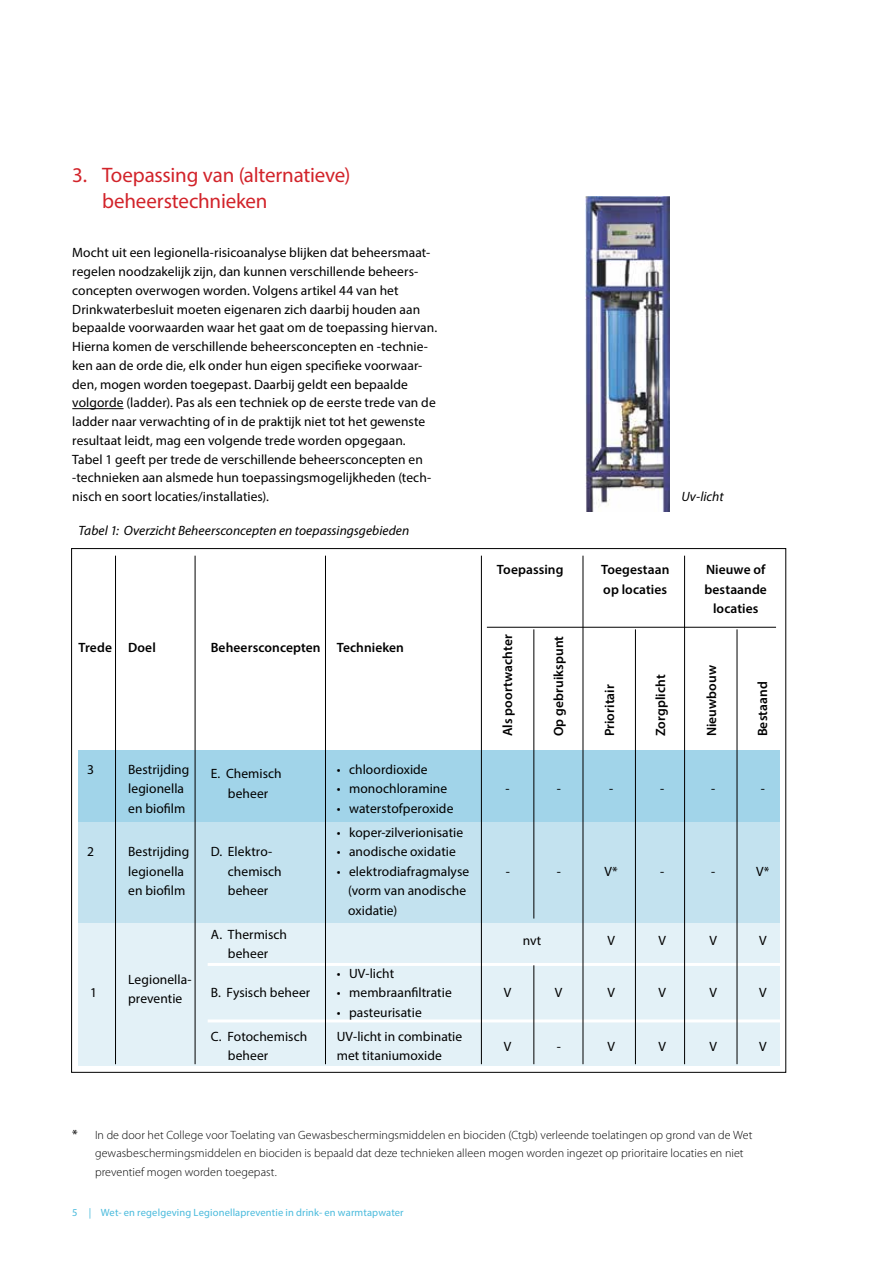
<style>
.page{position:relative;width:893px;height:1263px;background:#fff}
.page>*{position:absolute;margin:0;border:0;box-sizing:border-box;transform-origin:0 0}
.t1{font:21px/25.5px "Myriad Pro";letter-spacing:-.01em;color:#d2232a}
.t2{font:13.5px/18.8px "Myriad Pro";letter-spacing:.005em;color:#000}
.t3{font:600 13.5px/19.5px "Myriad Pro";letter-spacing:.005em;color:#000;text-align:center}
.t4{font:italic 13.5px "Myriad Pro";letter-spacing:.005em;color:#000}
.t5{font:300 12px/18.8px "Myriad Pro";letter-spacing:.005em;color:#000}
.t6{font:10.5px "Myriad Pro";letter-spacing:.015em;color:#49badc}
.s1{font-weight:400;font-size:13.5px}
</style>
<div class="page">
<div style="left:79px;top:821px;width:701px;height:104px;background:#c3e2ef"></div>
<div style="left:79px;top:923px;width:701px;height:143px;background:#e3f1f7"></div>
<div style="left:79px;top:750px;width:701px;height:71px;background:#a1d4e9"></div>
<hr style="left:208px;top:963px;width:575px;height:3px;background:#fff">
<hr style="left:208px;top:1019px;width:575px;height:3px;background:#fff">
<hr style="left:115px;top:556px;width:1px;height:508px;background:#000">
<hr style="left:195px;top:556px;width:1px;height:508px;background:#000">
<hr style="left:325px;top:556px;width:1px;height:508px;background:#000">
<hr style="left:481px;top:556px;width:1px;height:508px;background:#000">
<hr style="left:583px;top:556px;width:1px;height:508px;background:#000">
<hr style="left:684px;top:556px;width:1px;height:508px;background:#000">
<hr style="left:534px;top:965px;width:1px;height:99px;background:#000">
<hr style="left:635px;top:629px;width:1px;height:435px;background:#000">
<hr style="left:534px;top:629px;width:1px;height:289px;background:#000">
<hr style="left:737px;top:629px;width:1px;height:435px;background:#000">
<hr style="left:487px;top:627px;width:289px;height:1px;background:#000">
<img style="left:586px;top:196px;width:83px;height:315px">
<hr style="left:72px;top:408px;width:52px;height:1px;background:#000">
<h1 class="t1" style="left:102px;top:162px;width:250px;text-indent:-30px">3. Toepassing van (alternatieve) beheerstechnieken</h1>
<p class="t2" style="left:72px;top:243px;width:366px">Mocht uit een legionella-risicoanalyse blijken dat beheersmaat&shy;regelen noodzakelijk zijn, dan kunnen verschillende beheers&shy;concepten overwogen worden. Volgens artikel 44 van het Drinkwaterbesluit moeten eigenaren zich daarbij houden aan bepaalde voorwaarden waar het gaat om de toepassing hiervan.<br>Hierna komen de verschillende beheersconcepten en -technie&shy;ken aan de orde die, elk onder hun eigen specifieke voorwaar&shy;den, mogen worden toegepast. Daarbij geldt een bepaalde volgorde (ladder). Pas als een techniek op de eerste trede van de ladder naar verwachting of in de praktijk niet tot het gewenste resultaat leidt, mag een volgende trede worden opgegaan.<br>Tabel 1 geeft per trede de verschillende beheersconcepten en -technieken aan alsmede hun toepassingsmogelijkheden (tech&shy;nisch en soort locaties/installaties).</p>
<p class="t4" style="left:79px;top:522px;width:332px">Tabel 1: Overzicht Beheersconcepten en toepassingsgebieden</p>
<p class="t3" style="left:79px;top:637px;width:79px">Trede Doel</p>
<p class="t3" style="left:211px;top:637px;width:195px">Beheersconcepten Technieken</p>
<p class="t4" style="left:681px;top:488px;width:44px">Uv-licht</p>
<p class="t3" style="left:497px;top:559px;width:68px">Toepassing</p>
<p class="t3" style="left:601px;top:559px;width:70px">Toegestaan</p>
<p class="t3" style="left:706px;top:559px;width:61px">Nieuwe of</p>
<p class="t3" style="left:603px;top:579px;width:65px">op locaties</p>
<p class="t3" style="left:704px;top:579px;width:64px">bestaande locaties</p>
<p class="t3" style="left:498px;top:736px;width:103px;rotate:-90deg">Als poortwachter</p>
<p class="t3" style="left:549px;top:736px;width:102px;rotate:-90deg">Op gebruikspunt</p>
<p class="t3" style="left:600px;top:736px;width:54px;rotate:-90deg">Prioritair</p>
<p class="t3" style="left:651px;top:736px;width:63px;rotate:-90deg">Zorgplicht</p>
<p class="t3" style="left:702px;top:736px;width:73px;rotate:-90deg">Nieuwbouw</p>
<p class="t3" style="left:753px;top:736px;width:57px;rotate:-90deg">Bestaand</p>
<p class="t2" style="left:87px;top:759px;width:8px">3</p>
<p class="t2" style="left:128px;top:759px;width:63px">Bestrijding</p>
<p class="t2" style="left:211px;top:764px;width:73px">E. Chemisch</p>
<p class="t2" style="left:337px;top:759px;width:93px">• chloordioxide</p>
<p class="t2" style="left:128px;top:779px;width:57px">legionella</p>
<p class="t2" style="left:228px;top:783px;width:42px">beheer</p>
<p class="t2" style="left:337px;top:779px;width:112px">• monochloramine</p>
<p class="t2" style="left:506px;top:779px;width:6px">-</p>
<p class="t2" style="left:557px;top:779px;width:6px">-</p>
<p class="t2" style="left:609px;top:779px;width:6px">-</p>
<p class="t2" style="left:660px;top:779px;width:6px">-</p>
<p class="t2" style="left:711px;top:779px;width:6px">-</p>
<p class="t2" style="left:761px;top:779px;width:6px">-</p>
<p class="t2" style="left:128px;top:798px;width:59px">en biofilm</p>
<p class="t2" style="left:337px;top:798px;width:118px">• waterstofperoxide</p>
<p class="t2" style="left:337px;top:822px;width:128px">• koper-zilverionisatie</p>
<p class="t2" style="left:87px;top:842px;width:8px">2</p>
<p class="t2" style="left:128px;top:842px;width:63px">Bestrijding</p>
<p class="t2" style="left:211px;top:842px;width:63px">D. Elektro-</p>
<p class="t2" style="left:337px;top:842px;width:121px">• anodische oxidatie</p>
<p class="t2" style="left:128px;top:861px;width:57px">legionella</p>
<p class="t2" style="left:228px;top:861px;width:55px">chemisch</p>
<p class="t2" style="left:337px;top:861px;width:134px">• elektrodiafragmalyse</p>
<p class="t2" style="left:506px;top:861px;width:6px">-</p>
<p class="t2" style="left:557px;top:861px;width:6px">-</p>
<p class="t2" style="left:605px;top:861px;width:15px">V*</p>
<p class="t2" style="left:660px;top:861px;width:6px">-</p>
<p class="t2" style="left:711px;top:861px;width:6px">-</p>
<p class="t2" style="left:756px;top:861px;width:15px">V*</p>
<p class="t2" style="left:128px;top:881px;width:59px">en biofilm</p>
<p class="t2" style="left:228px;top:881px;width:42px">beheer</p>
<p class="t2" style="left:348px;top:881px;width:119px;line-height:19.5px">(vorm van anodische oxidatie)</p>
<p class="t2" style="left:211px;top:924px;width:78px">A. Thermisch</p>
<p class="t2" style="left:523px;top:930px;width:20px">nvt</p>
<p class="t2" style="left:607px;top:930px;width:9px">V</p>
<p class="t2" style="left:658px;top:930px;width:9px">V</p>
<p class="t2" style="left:709px;top:930px;width:9px">V</p>
<p class="t2" style="left:759px;top:930px;width:9px">V</p>
<p class="t2" style="left:228px;top:944px;width:42px">beheer</p>
<p class="t2" style="left:128px;top:969px;width:65px">Legionella-</p>
<p class="t2" style="left:337px;top:963px;width:59px">• UV-licht</p>
<p class="t2" style="left:128px;top:989px;width:56px">preventie</p>
<p class="t2" style="left:211px;top:983px;width:101px">B. Fysisch beheer</p>
<p class="t2" style="left:337px;top:983px;width:117px">• membraanfiltratie</p>
<p class="t2" style="left:504px;top:983px;width:9px">V</p>
<p class="t2" style="left:555px;top:983px;width:9px">V</p>
<p class="t2" style="left:607px;top:983px;width:9px">V</p>
<p class="t2" style="left:658px;top:983px;width:9px">V</p>
<p class="t2" style="left:709px;top:983px;width:9px">V</p>
<p class="t2" style="left:759px;top:983px;width:9px">V</p>
<p class="t2" style="left:337px;top:1002px;width:87px">• pasteurisatie</p>
<p class="t2" style="left:211px;top:1026px;width:98px">C. Fotochemisch</p>
<p class="t2" style="left:337px;top:1026px;width:127px">UV-licht in combinatie</p>
<p class="t2" style="left:228px;top:1046px;width:42px">beheer</p>
<p class="t2" style="left:337px;top:1046px;width:107px">met titaniumoxide</p>
<p class="t2" style="left:90px;top:983px;width:8px">1</p>
<p class="t2" style="left:504px;top:1037px;width:9px">V</p>
<p class="t2" style="left:557px;top:1037px;width:6px">-</p>
<p class="t2" style="left:607px;top:1037px;width:9px">V</p>
<p class="t2" style="left:658px;top:1037px;width:9px">V</p>
<p class="t2" style="left:709px;top:1037px;width:9px">V</p>
<p class="t2" style="left:759px;top:1037px;width:9px">V</p>
<p class="t5" style="left:95px;top:1125px;width:659px;text-indent:-23px"><span class="s1">*</span> In de door het College voor Toelating van Gewasbeschermingsmiddelen en biociden (Ctgb) verleende toelatingen op grond van de Wet gewasbeschermingsmiddelen en biociden is bepaald dat deze technieken alleen mogen worden ingezet op prioritaire locaties en niet preventief mogen worden toegepast.</p>
<p class="t6" style="left:72px;top:1205px;width:333px">5 | Wet- en regelgeving Legionellapreventie in drink- en warmtapwater</p>
</div>
